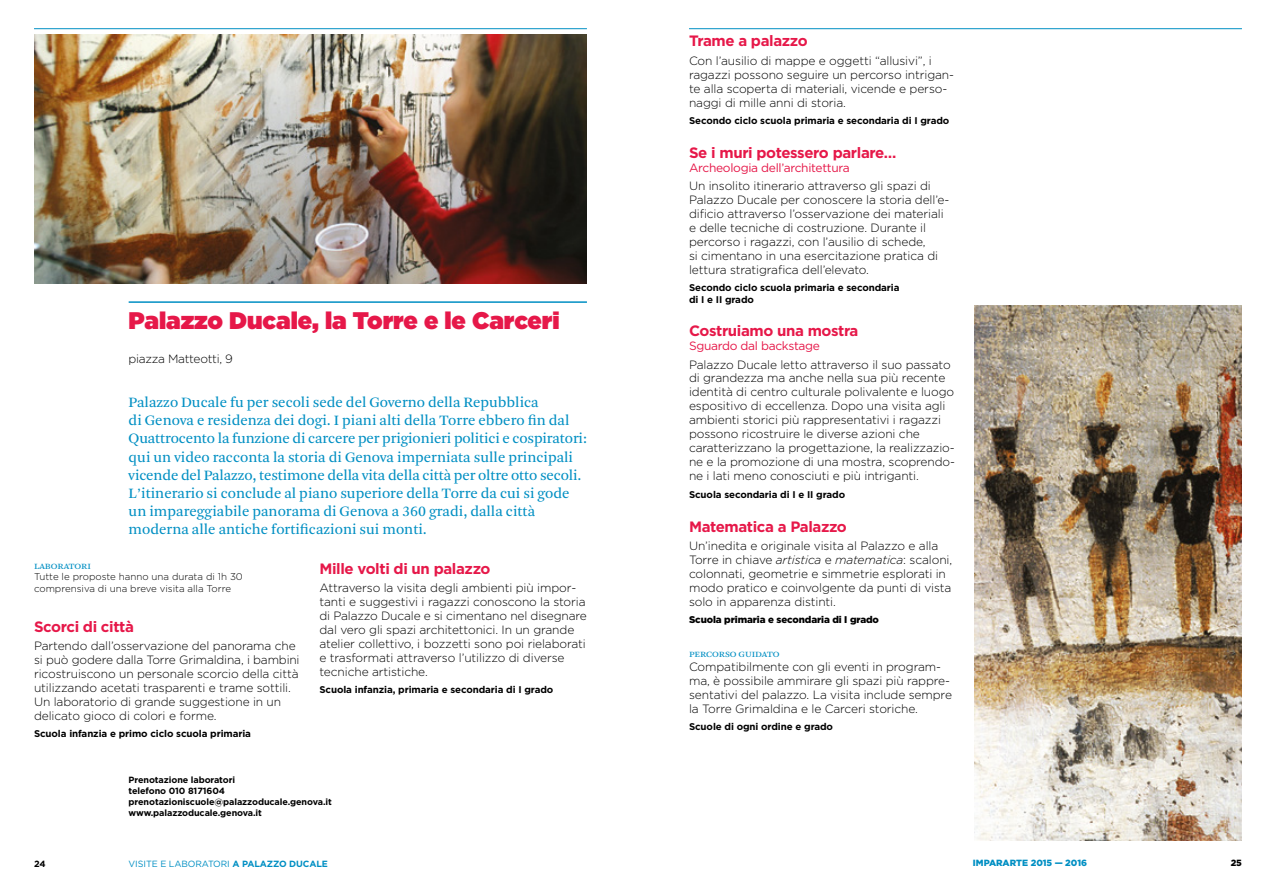
<style>
.page{position:relative;width:1276px;height:893px;background:#fff}
.page>*{position:absolute;margin:0;border:0;box-sizing:border-box;transform-origin:0 0}
.t1{font:900 24px "Gotham";color:#e61849}
.t2{font:15px/18px "Arnhem Blond";color:#008fc3}
.t3{font:700 15px "Gotham";letter-spacing:-.025em;color:#e61849}
.t4{font:300 12px/14px "Gotham";letter-spacing:-.01em;color:#000}
.t5{font:12px "Gotham";letter-spacing:-.025em;color:#e61849}
.t6{font:10.5px "Arnhem SC Blond";letter-spacing:-.01em;color:#008fc3}
.t7{font:700 9.75px/11.2px "Gotham";letter-spacing:-.01em;color:#000}
.t8{font:300 9.75px/11.2px "Gotham";color:#000}
.t9{font:900 9.75px "Gotham";letter-spacing:-.01em;color:#000}
.t10{font:700 9px/11.2px "Gotham";letter-spacing:-.01em;color:#000}
.t11{font:9px "Gotham";letter-spacing:-.01em;color:#008fc3}
.t12{font:900 9px "Gotham";color:#008fc3}
.t13{font:900 9px "Gotham";color:#000}
.s1{font-style:italic}
.s2{font-weight:700}
</style>
<div class="page">
<hr style="left:34px;top:28px;width:553px;height:1px;background:#008fc3">
<hr style="left:689px;top:28px;width:553px;height:1px;background:#008fc3">
<hr style="left:129px;top:301px;width:458px;height:2px;background:#008fc3">
<img style="left:974px;top:306px;width:268px;height:535px">
<img style="left:34px;top:34px;width:553px;height:249px">
<h1 class="t1" style="left:129px;top:307px;width:432px">Palazzo Ducale, la Torre e le Carceri</h1>
<p class="t4" style="left:129px;top:352px;width:106px">piazza Matteotti, 9</p>
<p class="t2" style="left:129px;top:394px;width:460px">Palazzo Ducale fu per secoli sede del Governo della Repubblica<br>di Genova e residenza dei dogi. I piani alti della Torre ebbero fin dal Quattrocento la funzione di carcere per prigionieri politici e cospiratori: qui un video racconta la storia di Genova imperniata sulle principali vicende del Palazzo, testimone della vita della città per oltre otto secoli.<br>L’itinerario si conclude al piano superiore della Torre da cui si gode un impareggiabile panorama di Genova a 360 gradi, dalla città moderna alle antiche fortificazioni sui monti.</p>
<p class="t6" style="left:34px;top:560px;width:58px">laboratori</p>
<p class="t8" style="left:34px;top:571px;width:210px">Tutte le proposte hanno una durata di 1h 30 comprensiva di una breve visita alla Torre</p>
<p class="t3" style="left:34px;top:618px;width:101px">Scorci di città</p>
<p class="t4" style="left:34px;top:638px;width:267px">Partendo dall’osservazione del panorama che si può godere dalla Torre Grimaldina, i bambini ricostruiscono un personale scorcio della città utilizzando acetati trasparenti e trame sottili.<br>Un laboratorio di grande suggestione in un delicato gioco di colori e forme.</p>
<p class="t7" style="left:34px;top:728px;width:218px">Scuola infanzia e primo ciclo scuola primaria</p>
<p class="t3" style="left:319px;top:560px;width:172px">Mille volti di un palazzo</p>
<p class="t4" style="left:319px;top:580px;width:269px">Attraverso la visita degli ambienti più impor&shy;tanti e suggestivi i ragazzi conoscono la storia di Palazzo Ducale e si cimentano nel disegnare dal vero gli spazi architettonici. In un grande atelier collettivo, i bozzetti sono poi rielaborati e trasformati attraverso l’utilizzo di diverse tecniche artistiche.</p>
<p class="t7" style="left:319px;top:684px;width:235px">Scuola infanzia, primaria e secondaria di I grado</p>
<p class="t10" style="left:129px;top:774px;width:205px">Prenotazione laboratori<br>telefono 010 8171604 prenotazioniscuole@palazzoducale.genova.it www.palazzoducale.genova.it</p>
<p class="t3" style="left:689px;top:32px;width:120px">Trame a palazzo</p>
<p class="t4" style="left:689px;top:53px;width:266px">Con l’ausilio di mappe e oggetti “allusivi”, i ragazzi possono seguire un percorso intrigan&shy;te alla scoperta di materiali, vicende e perso&shy;naggi di mille anni di storia.</p>
<p class="t7" style="left:689px;top:115px;width:262px">Secondo ciclo scuola primaria e secondaria di I grado</p>
<p class="t3" style="left:689px;top:144px;width:209px">Se i muri potessero parlare…</p>
<p class="t5" style="left:689px;top:161px;width:162px">Archeologia dell’architettura</p>
<p class="t4" style="left:689px;top:179px;width:262px">Un insolito itinerario attraverso gli spazi di Palazzo Ducale per conoscere la storia dell’e&shy;dificio attraverso l’osservazione dei materiali e delle tecniche di costruzione. Durante il percorso i ragazzi, con l’ausilio di schede,<br>si cimentano in una esercitazione pratica di lettura stratigrafica dell’elevato.</p>
<p class="t7" style="left:689px;top:282px;width:212px">Secondo ciclo scuola primaria e secondaria di I e II grado</p>
<p class="t3" style="left:689px;top:322px;width:171px">Costruiamo una mostra</p>
<p class="t5" style="left:689px;top:339px;width:132px">Sguardo dal backstage</p>
<p class="t4" style="left:689px;top:357px;width:267px">Palazzo Ducale letto attraverso il suo passato di grandezza ma anche nella sua più recente identità di centro culturale polivalente e luogo espositivo di eccellenza. Dopo una visita agli ambienti storici più rappresentativi i ragazzi possono ricostruire le diverse azioni che caratterizzano la progettazione, la realizzazio&shy;ne e la promozione di una mostra, scoprendo&shy;ne i lati meno conosciuti e più intriganti.</p>
<p class="t7" style="left:689px;top:488px;width:158px">Scuola secondaria di I e II grado</p>
<p class="t3" style="left:689px;top:517px;width:159px">Matematica a Palazzo</p>
<p class="t4" style="left:689px;top:538px;width:265px">Un’inedita e originale visita al Palazzo e alla Torre in chiave <span class="s1">artistica</span> e <span class="s1">matematica</span>: scaloni, colonnati, geometrie e simmetrie esplorati in modo pratico e coinvolgente da punti di vista solo in apparenza distinti.</p>
<p class="t9" style="left:689px;top:614px;width:191px">Scuola primaria e secondaria di I grado</p>
<p class="t6" style="left:689px;top:648px;width:92px">percorso guidato</p>
<p class="t4" style="left:689px;top:659px;width:264px">Compatibilmente con gli eventi in program&shy;ma, è possibile ammirare gli spazi più rappre&shy;sentativi del palazzo. La visita include sempre la Torre Grimaldina e le Carceri storiche.</p>
<p class="t7" style="left:689px;top:721px;width:146px">Scuole di ogni ordine e grado</p>
<p class="t10" style="left:34px;top:858px;width:13px">24</p>
<p class="t12" style="left:973px;top:858px;width:116px">IMPARARTE 2015 — 2016</p>
<p class="t13" style="left:1230px;top:858px;width:13px">25</p>
<p class="t11" style="left:129px;top:858px;width:201px">VISITE E LABORATORI <span class="s2">A PALAZZO DUCALE</span></p>
</div>
